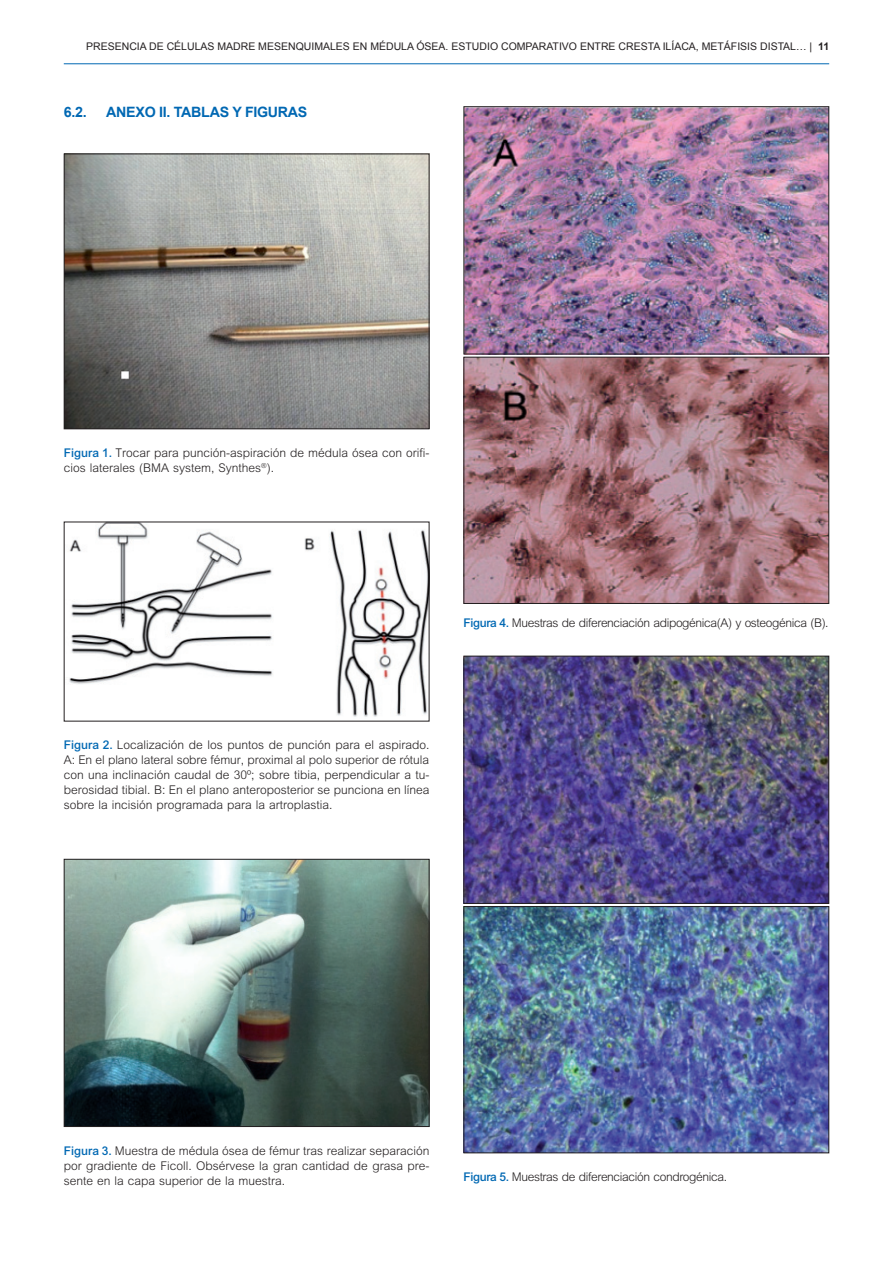
<style>
.page{position:relative;width:893px;height:1263px;background:#fff}
.page>*{position:absolute;margin:0;border:0;box-sizing:border-box;transform-origin:0 0}
.t1{font:700 14.25px "Arial";letter-spacing:-.02em;color:#0168b3}
.t2{font:300 12px/15px "M Arial";color:#231f20;text-align:justify}
.t3{font:300 12px "M Arial";letter-spacing:-.03em;color:#231f20}
.t4{font:10.5px "Arial";color:#231f20}
.s1{font-weight:700}
.s2{font-family:"Arial";font-weight:500;color:#0168b3}
</style>
<div class="page">
<hr style="left:64px;top:63px;width:765px;height:1px;background:#0168b3">
<img style="left:66px;top:156px;width:361px;height:271px">
<div style="left:64px;top:154px;width:365px;height:275px;border:1px solid #231f20"></div>
<img style="left:69px;top:524px;width:358px;height:193px">
<img style="left:66px;top:861px;width:361px;height:264px">
<div style="left:64px;top:859px;width:365px;height:268px;border:1px solid #231f20"></div>
<img style="left:465px;top:108px;width:362px;height:244px">
<div style="left:463px;top:106px;width:366px;height:248px;border:1px solid #231f20"></div>
<img style="left:465px;top:359px;width:362px;height:243px">
<div style="left:463px;top:357px;width:366px;height:247px;border:1px solid #231f20"></div>
<img style="left:465px;top:658px;width:362px;height:244px">
<div style="left:463px;top:656px;width:366px;height:248px;border:1px solid #231f20"></div>
<img style="left:465px;top:908px;width:362px;height:243px">
<div style="left:463px;top:906px;width:366px;height:247px;border:1px solid #231f20"></div>
<p class="t4" style="left:86px;top:41px;width:43px">PRESENCIA</p>
<p class="t4" style="left:149px;top:41px;width:77px">DE CÉLU LAS MADR</p>
<p class="t4" style="left:248px;top:41px;width:63px">E MESENQUIMA</p>
<p class="t4" style="left:330px;top:41px;width:150px">LES EN MÉDU LA ÓSEA. ESTUDIO</p>
<p class="t4" style="left:501px;top:41px;width:9px">COMPARA</p>
<p class="t4" style="left:553px;top:41px;width:130px">TIVO ENTRE CRESTA I LÍACA</p>
<p class="t4" style="left:696px;top:41px;width:135px">, METÁFISIS DISTAl… | <span class="s1">11</span></p>
<p class="t1" style="left:64px;top:102px;width:24px">6.2.</p>
<p class="t1" style="left:106px;top:102px;width:203px">ANEXO II. TABLAS Y FIGURAS</p>
<p class="t2" style="left:64px;top:445px;width:367px"><span class="s2">Figura 1.</span> Trocar para punción-aspiración de médula ósea con orifi&shy;cios laterales (BMA system, Synthes<sup>®</sup>).</p>
<p class="t3" style="left:463px;top:616px;width:367px"><span class="s2">Figura 4.</span> Muestras de diferenciación adipogénica(A) y osteogénica (B).</p>
<p class="t2" style="left:64px;top:737px;width:367px"><span class="s2">Figura 2.</span> Localización de los puntos de punción para el aspirado.<br>A: En el plano lateral sobre fémur, proximal al polo superior de rótula con una inclinación caudal de 30º; sobre tibia, perpendicular a tu&shy;berosidad tibial. B: En el plano anteroposterior se punciona en línea sobre la incisión programada para la artroplastia.</p>
<p class="t2" style="left:64px;top:1143px;width:367px"><span class="s2">Figura 3.</span> Muestra de médula ósea de fémur tras realizar separación por gradiente de Ficoll. Obsérvese la gran cantidad de grasa pre&shy;sente en la capa superior de la muestra.</p>
<p class="t3" style="left:463px;top:1170px;width:265px"><span class="s2">Figura 5.</span> Muestras de diferenciación condrogénica.</p>
</div>
